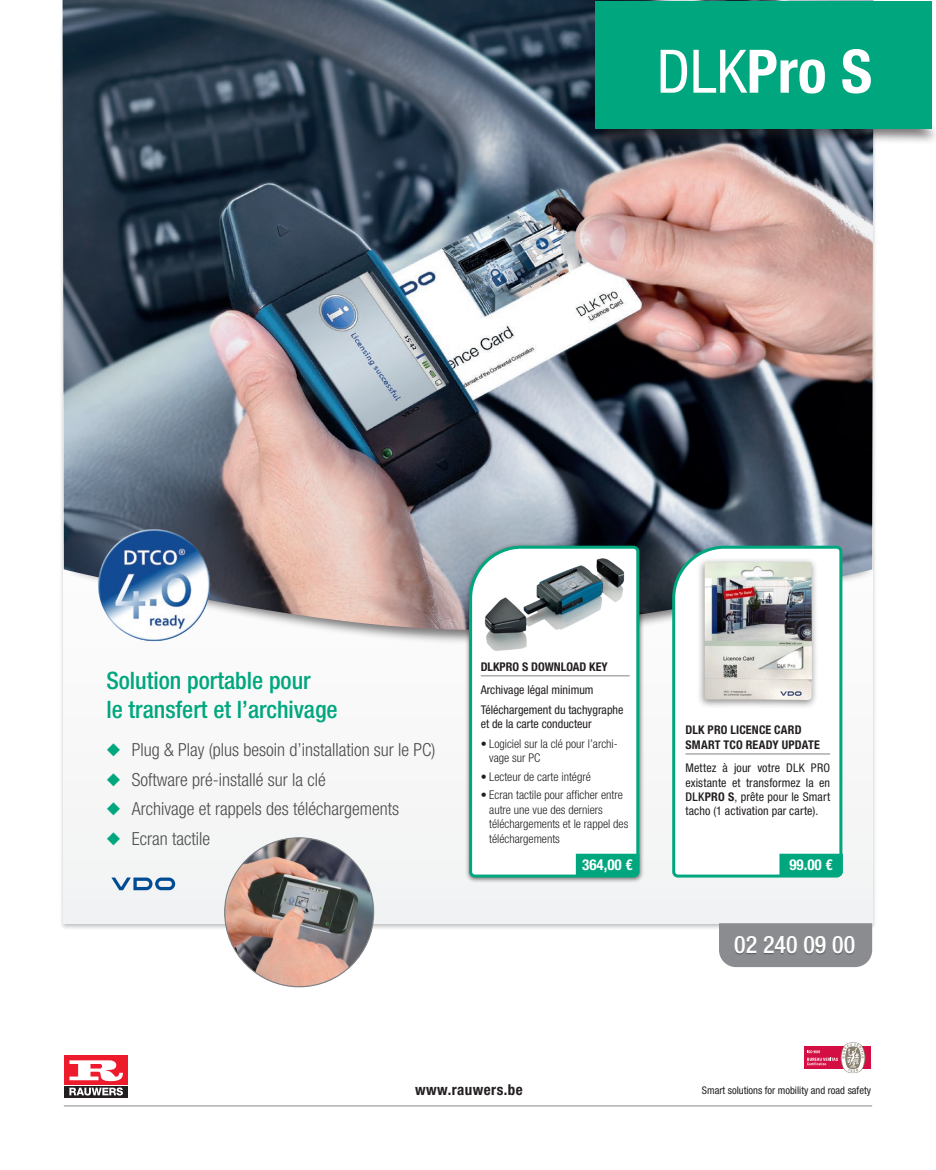
<style>
.page{position:relative;width:936px;height:1170px;background:#fff}
.page>*{position:absolute;margin:0;border:0;box-sizing:border-box;transform-origin:0 0}
.t1{font:700 condensed 60px "Helvetica Neue LT Std";color:#fff}
.t2{font:500 condensed 24px/28.8px "Helvetica Neue LT Std";color:#00a77e}
.t3{font:500 condensed 24px "Helvetica Neue LT Std";color:#fff}
.t4{font:300 condensed 18px "Helvetica Neue LT Std";color:#4b4c4d}
.t5{font:700 condensed 15px "Helvetica Neue LT Std";letter-spacing:.03em;color:#231f20}
.Product_price{font:700 condensed 15px "Helvetica Neue LT Std";color:#fff}
.t6{font:300 condensed 12px/14.4px "Helvetica Neue LT Std";color:#231f20}
.Texte{font:condensed 12px/14.4px "Helvetica Neue LT Std";letter-spacing:.01em;color:#231f20;text-align:justify}
.Product_intro{font:condensed 12px/14.4px "Helvetica Neue LT Std";color:#231f20}
.Product_name{font:700 condensed 12px/15px "Helvetica Neue LT Std";letter-spacing:.01em;color:#231f20}
.t7{font:condensed 10.5px "Helvetica Neue LT Std";color:#231f20}
.s1{font-weight:400}
.s2{color:#00a77e}
.s3{font-weight:500}
.s4{font-weight:700}
</style>
<div class="page">
<div style="left:64px;top:21px;width:808px;height:902px;background:#f6f6f7"></div>
<div style="left:66px;top:540px;width:809px;height:104px;background:#231f20;opacity:.6"></div>
<img style="left:63px;top:0;width:810px;height:629px">
<div style="left:593px;top:73px;width:342px;height:77px;background:#231f20;opacity:.6"></div>
<svg style="left:719px;top:923px;width:153px;height:44px;background:#8d8f92"></svg>
<div style="left:734px;top:936px;width:120px;height:18px;background:#231f20;opacity:.4"></div>
<svg style="left:670px;top:544px;width:173px;height:334px"></svg>
<hr style="left:685px;top:753px;width:145px;height:1px;background:#808285">
<svg style="left:779px;top:853px;width:63px;height:23px"></svg>
<div style="left:465px;top:542px;width:179px;height:341px;background:#231f20;opacity:.6"></div>
<svg style="left:467px;top:544px;width:173px;height:335px"></svg>
<hr style="left:480px;top:675px;width:149px;height:1px;background:#808285">
<svg style="left:576px;top:853px;width:63px;height:23px"></svg>
<div style="left:697px;top:557px;width:121px;height:152px;background:#231f20;opacity:.5"></div>
<img style="left:704px;top:562px;width:108px;height:138px">
<svg style="left:111px;top:877px;width:64px;height:13px"></svg>
<div style="left:804px;top:1046px;width:66px;height:22px;background:#d20e42"></div>
<svg style="left:807px;top:1042px;width:58px;height:30px"></svg>
<div style="left:64px;top:1055px;width:64px;height:42px;background:#ee1b2d"></div>
<svg style="left:64px;top:1085px;width:64px;height:12px"></svg>
<svg style="left:69px;top:1060px;width:54px;height:21px"></svg>
<svg style="left:69px;top:1087px;width:54px;height:8px"></svg>
<div style="left:595px;top:1px;width:336px;height:128px;background:#00a77e"></div>
<img style="left:96px;top:527px;width:115px;height:115px">
<img style="left:225px;top:837px;width:148px;height:149px;border-radius:74px">
<hr style="left:64px;top:1105px;width:808px;height:1px;background:#8a8c8f">
<p class="t1" style="left:656px;top:35px;width:217px"><span class="s1">DLK</span>Pro S</p>
<p class="t2" style="left:106px;top:666px;width:233px">Solution portable pour<br>le transfert et l’archivage</p>
<p class="t4" style="left:106px;top:739px;width:331px"><span class="s2">◆</span> Plug &amp; Play (plus besoin d’installation sur le PC)</p>
<p class="t4" style="left:106px;top:769px;width:221px"><span class="s2">◆</span> Software pré-installé sur la clé</p>
<p class="t4" style="left:106px;top:798px;width:294px"><span class="s2">◆</span> Archivage et rappels des téléchargements</p>
<p class="t4" style="left:106px;top:828px;width:105px"><span class="s2">◆</span> Ecran tactile</p>
<p class="Product_name" style="left:480px;top:659px;width:128px">DLKPRO S DOWNLOAD KEY</p>
<p class="Product_intro" style="left:480px;top:682px;width:114px">Archivage légal minimum</p>
<p class="Product_intro" style="left:480px;top:702px;width:144px">Téléchargement du tachygraphe et de la carte conducteur</p>
<p class="t6" style="left:489px;top:736px;width:130px;text-indent:-9px">• Logiciel sur la clé pour l’archi&shy;vage sur PC</p>
<p class="t6" style="left:480px;top:769px;width:112px">• Lecteur de carte intégré</p>
<p class="t6" style="left:489px;top:787px;width:141px;text-indent:-9px">• Ecran tactile pour afficher entre autre une vue des derniers téléchargements et le rappel des téléchargements</p>
<p class="Product_price" style="left:582px;top:855px;width:52px">364,00 €</p>
<p class="Product_name" style="left:685px;top:722px;width:136px">DLK PRO LICENCE CARD<br>SMART TCO READY UPDATE</p>
<p class="Texte" style="left:685px;top:760px;width:146px">Mettez à jour votre DLK PRO existante et transformez la en <span class="s3">DLK</span><span class="s4">PRO S</span>, prête pour le Smart tacho (1 activation par carte).</p>
<p class="Product_price" style="left:789px;top:855px;width:45px">99.00 €</p>
<p class="t3" style="left:734px;top:930px;width:122px">02 240 09 00</p>
<p class="t5" style="left:415px;top:1080px;width:109px">www.rauwers.be</p>
<p class="t7" style="left:701px;top:1083px;width:171px">Smart solutions for mobility and road safety</p>
</div>
